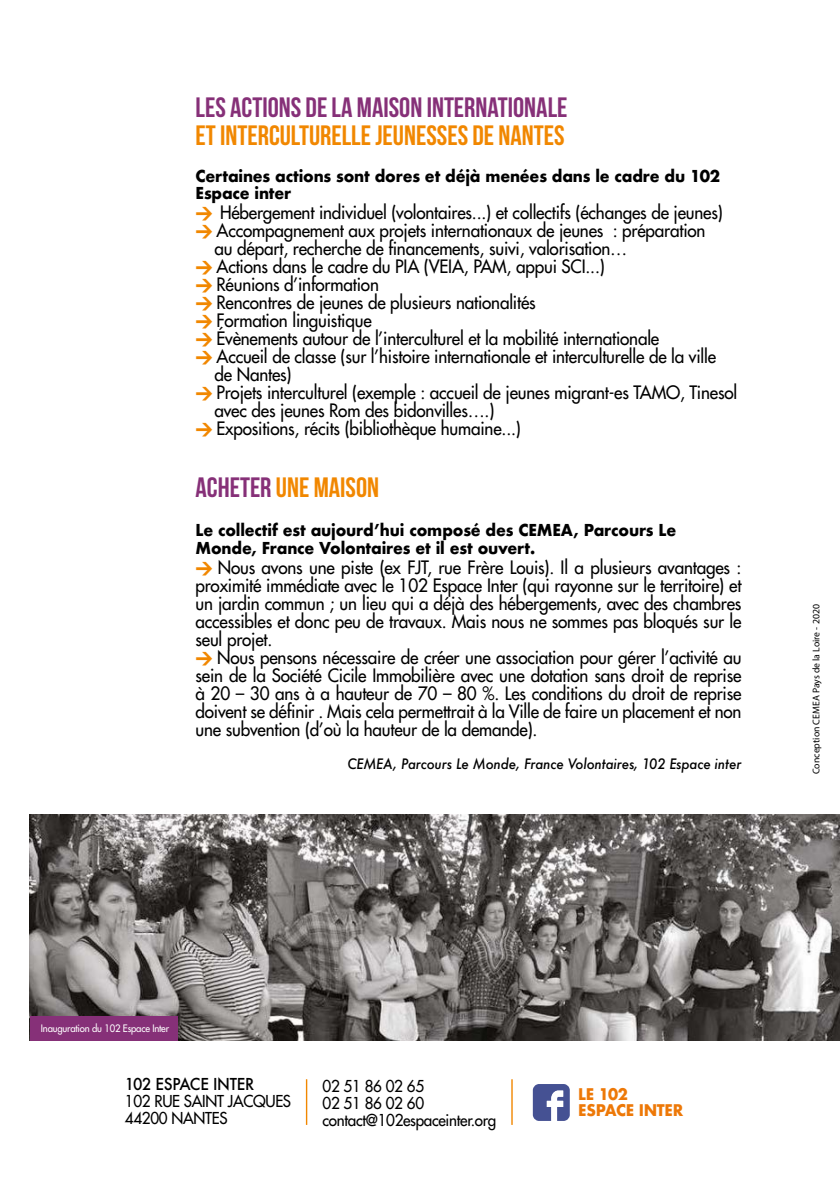
<style>
.page{position:relative;width:840px;height:1191px;background:#fff}
.page>*{position:absolute;margin:0;border:0;box-sizing:border-box;transform-origin:0 0}
.t1{font:700 28px "Bebas Neue";color:#f18700}
.t2{font:700 28px "Bebas Neue";color:#863078}
.t3{font:18px/18px "Futura";letter-spacing:-.01em;color:#000;scale:.95 1}
.t4{font:700 16px/16.8px "Futura";letter-spacing:-.01em;color:#000;scale:.95 1}
.t5{font:16px/16.8px "Futura";letter-spacing:-.02em;color:#000;scale:.95 1}
.t6{font:500 16px "Futura";letter-spacing:-.02em;color:#000;scale:.95 1}
.t7{font:700 15.6px/15.6px "Futura";letter-spacing:-.02em;color:#ed7807;scale:.95 1}
.t8{font:italic 500 14px "Futura";letter-spacing:-.01em;color:#000;scale:.95 1}
.t9{font:10px "Futura";letter-spacing:-.02em;color:#fff;scale:.95 1}
.t10{font:9.8px "Myriad Pro";color:#000}
.s1{font-family:"DIN";font-weight:900;color:#f18700}
.s2{color:#863078}
</style>
<div class="page">
<svg style="left:532px;top:1084px;width:37px;height:37px"></svg>
<hr style="left:306px;top:1079px;width:1px;height:45px;background:#f18700">
<hr style="left:511px;top:1079px;width:1px;height:45px;background:#f18700">
<img style="left:30px;top:814px;width:809px;height:227px">
<div style="left:30px;top:1016px;width:147px;height:25px;background:#863078"></div>
<h1 class="t2" style="left:195px;top:92px;width:373px">LES ACTIONS DE LA MAISON INTERNATIONALE</h1>
<h1 class="t1" style="left:195px;top:120px;width:370px">ET INTERCULTURELLE JEUNESSES DE NANTES</h1>
<p class="t4" style="left:195px;top:168px;width:553px">Certaines actions sont dores et déjà menées dans le cadre du 102<br>Espace inter</p>
<p class="t3" style="left:195px;top:203px;width:556px"><span class="s1">&gt;</span> Hébergement individuel (volontaires...) et collectifs (échanges de jeunes)</p>
<p class="t3" style="left:195px;top:221px;width:538px"><span class="s1">&gt;</span> Accompagnement aux projets internationaux de jeunes : préparation</p>
<p class="t3" style="left:214px;top:239px;width:436px">au départ, recherche de financements, suivi, valorisation…</p>
<p class="t3" style="left:195px;top:257px;width:432px"><span class="s1">&gt;</span> Actions dans le cadre du PIA (VEIA, PAM, appui SCI...)</p>
<p class="t3" style="left:195px;top:275px;width:194px"><span class="s1">&gt;</span> Réunions d’information</p>
<p class="t3" style="left:195px;top:293px;width:359px"><span class="s1">&gt;</span> Rencontres de jeunes de plusieurs nationalités</p>
<p class="t3" style="left:195px;top:311px;width:187px"><span class="s1">&gt;</span> Formation linguistique</p>
<p class="t3" style="left:195px;top:329px;width:489px"><span class="s1">&gt;</span> Évènements autour de l’interculturel et la mobilité internationale</p>
<p class="t3" style="left:195px;top:347px;width:549px"><span class="s1">&gt;</span> Accueil de classe (sur l’histoire internationale et interculturelle de la ville</p>
<p class="t3" style="left:214px;top:365px;width:83px">de Nantes)</p>
<p class="t3" style="left:195px;top:383px;width:571px"><span class="s1">&gt;</span> Projets interculturel (exemple : accueil de jeunes migrant-es TAMO, Tinesol</p>
<p class="t3" style="left:214px;top:401px;width:296px">avec des jeunes Rom des bidonvilles….)</p>
<p class="t3" style="left:195px;top:419px;width:344px"><span class="s1">&gt;</span> Expositions, récits (bibliothèque humaine...)</p>
<h1 class="t1" style="left:195px;top:472px;width:185px"><span class="s2">ACHETER</span> UNE MAISON</h1>
<p class="t4" style="left:195px;top:520px;width:507px;line-height:18px">Le collectif est aujourd’hui composé des CEMEA, Parcours Le<br>Monde, France Volontaires et il est ouvert.</p>
<p class="t3" style="left:195px;top:558px;width:576px"><span class="s1">&gt;</span> Nous avons une piste (ex FJT, rue Frère Louis). Il a plusieurs avantages : proximité immédiate avec le 102 Espace Inter (qui rayonne sur le territoire) et un jardin commun ; un lieu qui a déjà des hébergements, avec des chambres accessibles et donc peu de travaux. Mais nous ne sommes pas bloqués sur le seul projet.<br><span class="s1">&gt;</span> Nous pensons nécessaire de créer une association pour gérer l’activité au sein de la Société Cicile Immobilière avec une dotation sans droit de reprise à 20 – 30 ans à a hauteur de 70 – 80 %. Les conditions du droit de reprise doivent se définir . Mais cela permettrait à la Ville de faire un placement et non une subvention (d’où la hauteur de la demande).</p>
<p class="t8" style="left:347px;top:754px;width:416px">CEMEA, Parcours Le Monde, France Volontaires, 102 Espace inter</p>
<p class="t10" style="left:809px;top:774px;width:171px;rotate:-90deg">Conception CEMEA Pays de la Loire - 2020</p>
<p class="t9" style="left:41px;top:1021px;width:136px">Inauguration du 102 Espace Inter</p>
<p class="t6" style="left:125px;top:1073px;width:138px">102 ESPACE INTER</p>
<p class="t5" style="left:125px;top:1092px;width:176px">102 RUE SAINT JACQUES<br>44200 NANTES</p>
<p class="t7" style="left:578px;top:1086px;width:112px">LE 102<br>ESPACE INTER</p>
<p class="t5" style="left:322px;top:1077px;width:184px">02 51 86 02 65<br>02 51 86 02 60 contact@102espaceinter.org</p>
</div>
